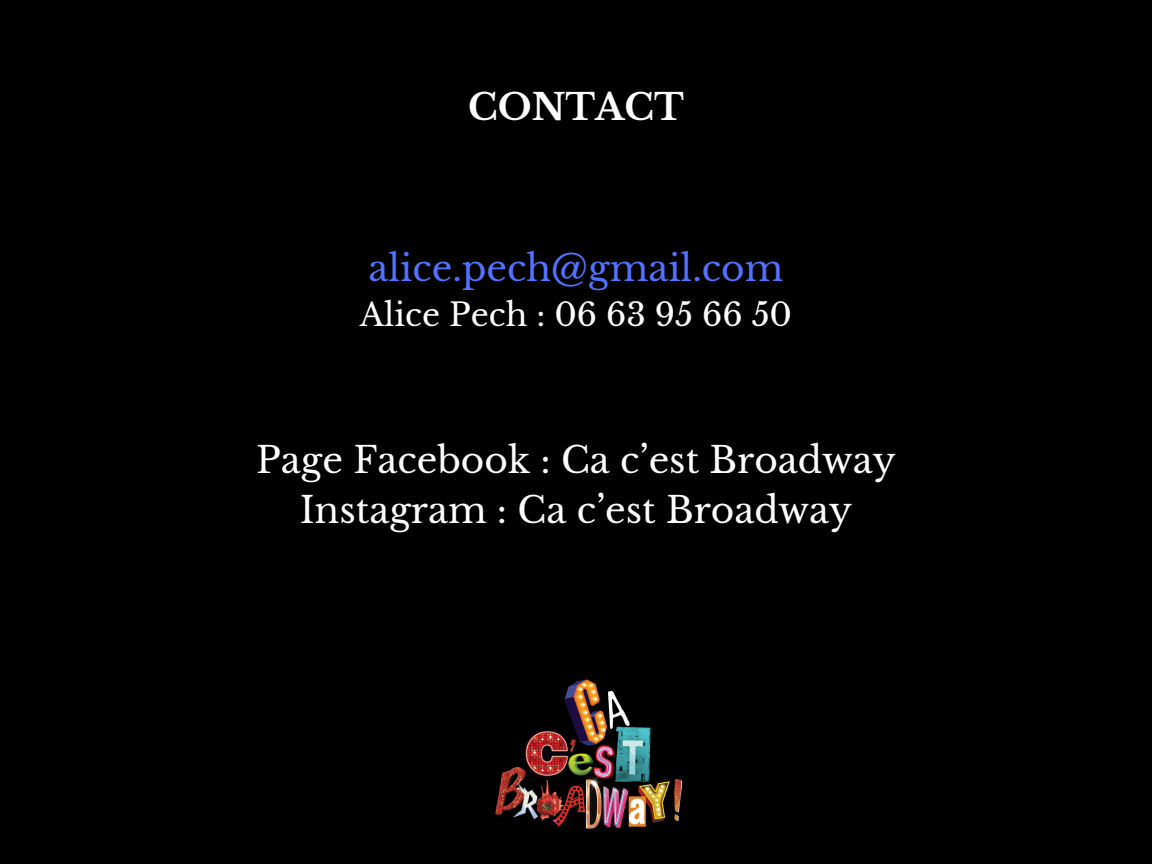
<style>
.page{position:relative;width:1152px;height:864px;background:#000}
.page>*{position:absolute;margin:0;border:0;box-sizing:border-box;transform-origin:0 0}
.t1{font:36px "Libre Baskerville";color:#fff}
.t2{font:36px "Libre Baskerville";color:#5271ff}
.t3{font:700 36px "Libre Baskerville";color:#fff}
.t4{font:31.5px "Libre Baskerville";color:#fff}
</style>
<div class="page">
<img style="left:495px;top:679px;width:188px;height:150px">
<p class="t3" style="left:468px;top:85px;width:217px">CONTACT</p>
<p class="t2" style="left:369px;top:246px;width:416px">alice.pech@gmail.com</p>
<p class="t4" style="left:360px;top:296px;width:434px">Alice Pech : 06 63 95 66 50</p>
<p class="t1" style="left:256px;top:439px;width:641px">Page Facebook : Ca c’est Broadway</p>
<p class="t1" style="left:300px;top:488px;width:554px">Instagram : Ca c’est Broadway</p>
</div>
